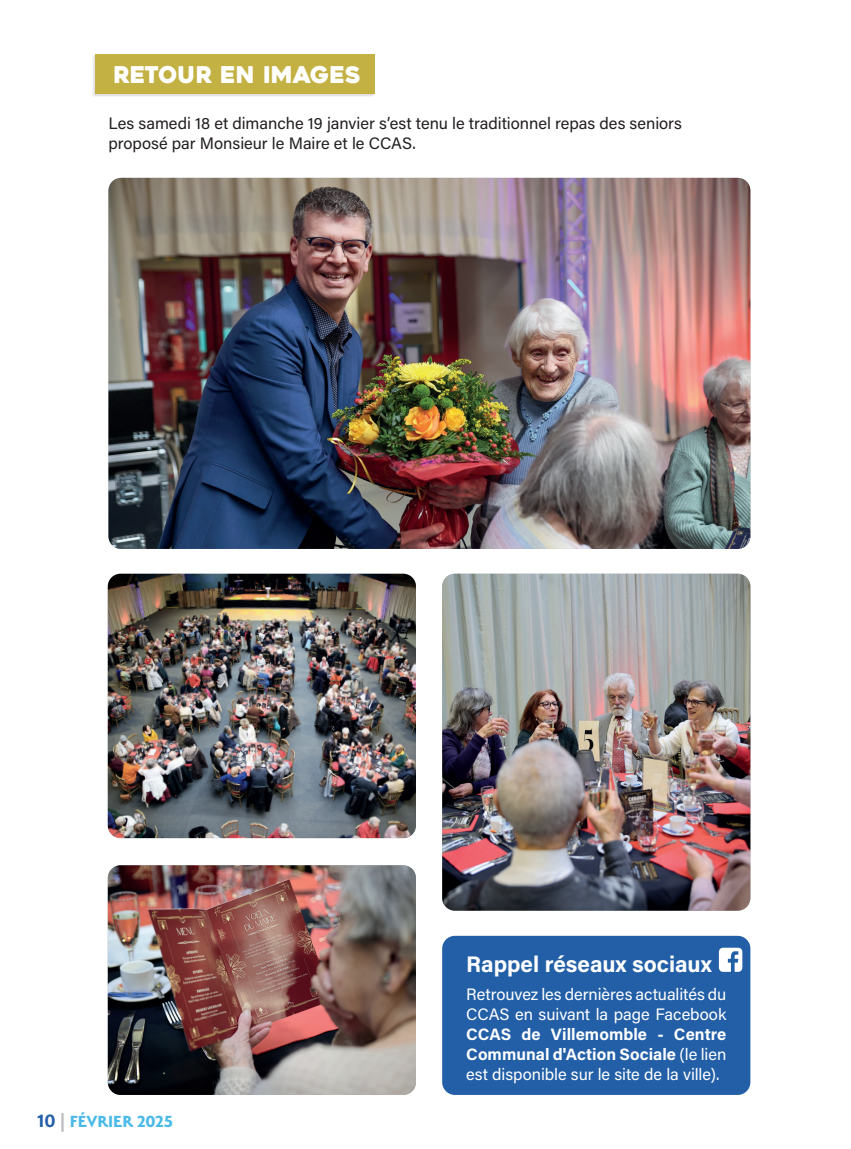
<style>
.page{position:relative;width:851px;height:1149px;background:#fff}
.page>*{position:absolute;margin:0;border:0;box-sizing:border-box;transform-origin:0 0}
.t1{font:22.95px "Heavitas";color:#fff}
.MON_TITRE_NIVEAU_1_ORANGE{font:700 22.5px "Acumin Pro";color:#fff}
.t2{font:700 18px "Serenity";color:#49bae8}
.MON_TITRE_NIVEAU_1_ORANGE-2{font:16.5px/19.8px "Acumin Pro";color:#fff;text-align:justify}
.MON_TITRE_NIVEAU_1_ORANGE-3{font:16.5px/19.8px "Acumin Pro";color:#231f20}
.s1{font-family:"Acumin Pro";color:#225fa7}
.s2{font-family:"Acumin Pro";color:#bcbdc0}
.s3{font-weight:700}
</style>
<div class="page">
<img style="left:108px;top:573px;width:308px;height:264px">
<img style="left:108px;top:865px;width:308px;height:229px">
<img style="left:442px;top:573px;width:308px;height:337px">
<div style="left:442px;top:935px;width:308px;height:159px;background:#225fa7;border-radius:13px"></div>
<svg style="left:718px;top:947px;width:24px;height:24px"></svg>
<img style="left:108px;top:178px;width:642px;height:370px">
<div style="left:91px;top:54px;width:283px;height:43px;background:#231f20;opacity:.15"></div>
<div style="left:95px;top:54px;width:279px;height:40px;background:#c3b143"></div>
<p class="t1" style="left:113px;top:60px;width:249px">RETOUR EN IMAGES</p>
<p class="MON_TITRE_NIVEAU_1_ORANGE-3" style="left:108px;top:113px;width:575px">Les samedi 18 et dimanche 19 janvier s’est tenu le traditionnel repas des seniors proposé par Monsieur le Maire et le CCAS.</p>
<p class="t2" style="left:37px;top:1110px;width:137px"><span class="s1">10</span> <span class="s2">|</span> FÉVRIER 2025</p>
<p class="MON_TITRE_NIVEAU_1_ORANGE" style="left:466px;top:947px;width:247px">Rappel réseaux sociaux</p>
<p class="MON_TITRE_NIVEAU_1_ORANGE-2" style="left:466px;top:983px;width:262px">Retrouvez les dernières actualités du CCAS en suivant la page Facebook <span class="s3">CCAS de Villemomble - Centre Communal d'Action Sociale</span> (le lien est disponible sur le site de la ville).</p>
</div>
